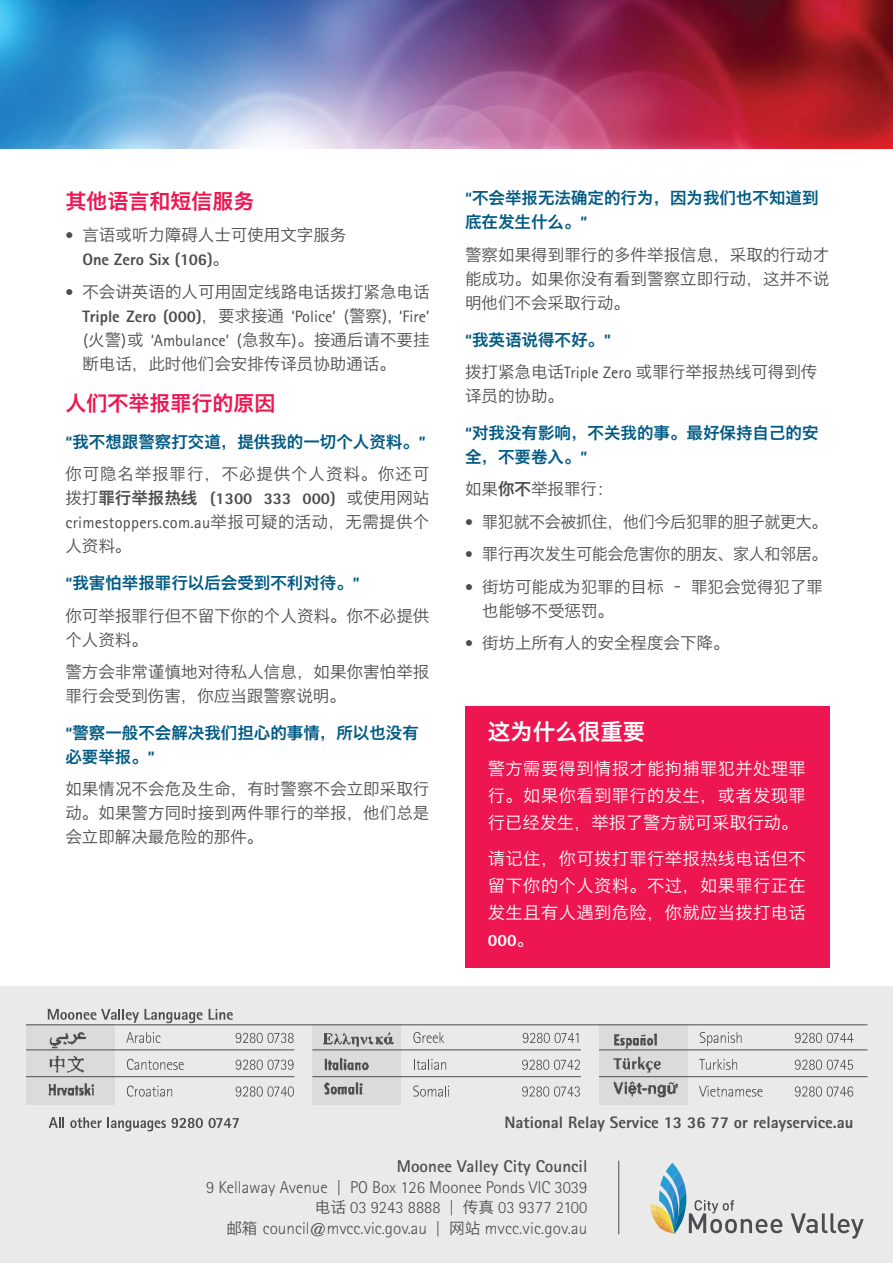
<style>
.page{position:relative;width:893px;height:1263px;background:#fff}
.page>*{position:absolute;margin:0;border:0;box-sizing:border-box;transform-origin:0 0}
.t1{font:22.5px "Hiragino Sans GB W6";color:#fff}
.t2{font:21px "Hiragino Sans GB W6";color:#ed1651}
.t3{font:17.25px/27px "Hiragino Sans GB W3";letter-spacing:.025em;color:#fff;text-align:justify}
.t4{font:800 17.25px "Rotis Sans Serif";color:#fff}
.t5{font:300 17.1px/20.5px "Rotis Sans Serif";color:#4d4d4f;text-align:right}
.t6{font:700 17.1px "Rotis Sans Serif";color:#4d4d4f}
.t7{font:800 16.65px "Rotis Sans Serif";color:#4d4d4f}
.t8{font:16.5px/24px "Hiragino Sans GB W3";color:#4d4d4f}
.t9{font:16.5px/24px "Hiragino Sans GB W6";color:#005a84}
.t10{font:800 16.5px "Rotis Sans Serif";color:#4d4d4f}
.t11{font:16.5px "Hiragino Sans GB W3";letter-spacing:-.02em;color:#4d4d4f}
.t12{font:16.5px "Agfa Rotis Sans Serif";letter-spacing:.015em;color:#4d4d4f}
.t13{font:16.5px "Hiragino Sans GB W3";letter-spacing:.055em;color:#4d4d4f}
.s1{font-family:"Rotis Sans Serif";font-weight:300}
.s2{font-family:"Hiragino Sans GB W3";font-weight:400}
.s3{font-weight:400}
.s4{font-family:"Rotis Sans Serif"}
.s5{font-family:"Rotis Sans Serif";font-weight:800}
.s6{font-family:"Hiragino Sans GB W6";font-weight:400}
.s7{font-family:"Hiragino Sans GB W3"}
.s8{font-family:"Agfa Rotis Sans Serif"}
.s9{font-family:"Hiragino Sans GB W6"}
.s10{font-family:"Hiragino Sans GB W3";font-weight:400;font-size:15.6px}
</style>
<div class="page">
<div style="left:0;top:986px;width:893px;height:277px;background:#eaeaeb"></div>
<div style="left:312px;top:1025px;width:89px;height:80px;background:#dadbdc"></div>
<div style="left:26px;top:1025px;width:88px;height:80px;background:#dadbdc"></div>
<div style="left:599px;top:1025px;width:88px;height:80px;background:#dadbdc"></div>
<hr style="left:26px;top:1049px;width:268px;height:1px;background:#4d4d4f">
<svg style="left:126px;top:1032px;width:35px;height:11px"></svg>
<svg style="left:236px;top:1033px;width:58px;height:10px"></svg>
<hr style="left:26px;top:1076px;width:268px;height:1px;background:#4d4d4f">
<svg style="left:127px;top:1059px;width:57px;height:11px"></svg>
<svg style="left:236px;top:1059px;width:58px;height:11px"></svg>
<svg style="left:127px;top:1085px;width:45px;height:11px"></svg>
<svg style="left:236px;top:1086px;width:58px;height:10px"></svg>
<hr style="left:312px;top:1049px;width:269px;height:1px;background:#4d4d4f">
<svg style="left:413px;top:1032px;width:31px;height:11px"></svg>
<svg style="left:523px;top:1033px;width:55px;height:10px"></svg>
<hr style="left:312px;top:1076px;width:269px;height:1px;background:#4d4d4f">
<svg style="left:414px;top:1059px;width:32px;height:11px"></svg>
<svg style="left:522px;top:1059px;width:58px;height:11px"></svg>
<svg style="left:413px;top:1085px;width:36px;height:11px"></svg>
<svg style="left:522px;top:1086px;width:58px;height:10px"></svg>
<hr style="left:599px;top:1049px;width:268px;height:1px;background:#4d4d4f">
<svg style="left:700px;top:1032px;width:41px;height:14px"></svg>
<svg style="left:795px;top:1033px;width:58px;height:10px"></svg>
<hr style="left:599px;top:1076px;width:268px;height:1px;background:#4d4d4f">
<svg style="left:699px;top:1059px;width:38px;height:11px"></svg>
<svg style="left:795px;top:1059px;width:58px;height:11px"></svg>
<svg style="left:699px;top:1086px;width:63px;height:10px"></svg>
<svg style="left:795px;top:1086px;width:58px;height:10px"></svg>
<svg style="left:49px;top:1117px;width:15px;height:11px"></svg>
<svg style="left:70px;top:1117px;width:32px;height:11px"></svg>
<svg style="left:108px;top:1117px;width:58px;height:14px"></svg>
<svg style="left:172px;top:1118px;width:31px;height:10px"></svg>
<svg style="left:209px;top:1118px;width:30px;height:10px"></svg>
<hr style="left:26px;top:1024px;width:841px;height:1px;background:#4d4d4f">
<svg style="left:48px;top:1009px;width:155px;height:14px"></svg>
<svg style="left:209px;top:1009px;width:24px;height:11px"></svg>
<img style="left:47px;top:1032px;width:49px;height:64px">
<img style="left:322px;top:1032px;width:73px;height:63px">
<img style="left:612px;top:1033px;width:68px;height:65px">
<hr style="left:618px;top:1160px;width:1px;height:74px;background:#4d4d4f">
<svg style="left:791px;top:1213px;width:73px;height:26px"></svg>
<svg style="left:666px;top:1163px;width:13px;height:16px"></svg>
<svg style="left:650px;top:1171px;width:132px;height:63px"></svg>
<img style="left:0;top:0;width:893px;height:149px">
<div style="left:465px;top:707px;width:364px;height:261px;background:#ed1651"></div>
<p class="t2" style="left:65px;top:187px;width:191px">其他语言和短信服务</p>
<p class="t8" style="left:65px;top:223px;width:283px"><span class="s1">•</span> 言语或听力障碍人士可使用文字服务</p>
<p class="t10" style="left:82px;top:249px;width:148px">One Zero Six (106)<span class="s2">。</span></p>
<p class="t8" style="left:65px;top:279px;width:366px"><span class="s1">•</span> 不会讲英语的人可用固定线路电话拨打紧急电话</p>
<p class="t10" style="left:82px;top:306px;width:349px">Triple Zero (000)<span class="s2">，要求接通</span> <span class="s3">‘Police’</span> <span class="s2">(警察),</span> <span class="s3">‘Fire’</span></p>
<p class="t8" style="left:82px;top:327px;width:349px">(火警)或 <span class="s4">‘Ambulance’</span> (急救车)。接通后请不要挂断电话，此时他们会安排传译员协助通话。</p>
<p class="t2" style="left:65px;top:389px;width:212px">人们不举报罪行的原因</p>
<p class="t9" style="left:65px;top:429px;width:362px"><span class="s5">“</span>我不想跟警察打交道，提供我的一切个人资料。<span class="s5">”</span></p>
<p class="t13" style="left:65px;top:464px;width:365px">你可隐名举报罪行，不必提供个人资料。你还可</p>
<p class="t10" style="left:65px;top:488px;width:366px"><span class="s2">拨打</span><span class="s6">罪行举报热线</span> (1300 333 000) <span class="s2">或使用网站</span></p>
<p class="t12" style="left:65px;top:513px;width:366px">crimestoppers.com.au<span class="s7">举报可疑的活动，无需提供个</span></p>
<p class="t8" style="left:65px;top:534px;width:68px">人资料。</p>
<p class="t9" style="left:65px;top:570px;width:296px"><span class="s5">“</span>我害怕举报罪行以后会受到不利对待。<span class="s5">”</span></p>
<p class="t8" style="left:65px;top:603px;width:366px">你可举报罪行但不留下你的个人资料。你不必提供个人资料。</p>
<p class="t8" style="left:65px;top:660px;width:366px">警方会非常谨慎地对待私人信息，如果你害怕举报罪行会受到伤害，你应当跟警察说明。</p>
<p class="t9" style="left:65px;top:720px;width:355px"><span class="s5">“</span>警察一般不会解决我们担心的事情，所以也没有必要举报。<span class="s5">”</span></p>
<p class="t8" style="left:65px;top:777px;width:366px;text-align:justify">如果情况不会危及生命，有时警察不会立即采取行动。如果警方同时接到两件罪行的举报，他们总是会立即解决最危险的那件。</p>
<p class="t9" style="left:465px;top:185px;width:355px"><span class="s5">“</span>不会举报无法确定的行为，因为我们也不知道到底在发生什么。<span class="s5">”</span></p>
<p class="t8" style="left:465px;top:242px;width:366px;text-align:justify">警察如果得到罪行的多件举报信息，采取的行动才能成功。如果你没有看到警察立即行动，这并不说明他们不会采取行动。</p>
<p class="t9" style="left:465px;top:327px;width:148px"><span class="s5">“</span>我英语说得不好。<span class="s5">”</span></p>
<p class="t8" style="left:465px;top:360px;width:354px">拨打紧急电话<span class="s8">Triple Zero</span> 或罪行举报热线可得到传译员的协助。</p>
<p class="t9" style="left:465px;top:420px;width:355px"><span class="s5">“</span>对我没有影响，不关我的事。最好保持自己的安全，不要卷入。<span class="s5">”</span></p>
<p class="t8" style="left:465px;top:477px;width:150px">如果<span class="s9">你不</span>举报罪行：</p>
<p class="t11" style="left:465px;top:511px;width:364px"><span class="s1">•</span> 罪犯就不会被抓住，他们今后犯罪的胆子就更大。</p>
<p class="t11" style="left:465px;top:544px;width:364px"><span class="s1">•</span> 罪行再次发生可能会危害你的朋友、家人和邻居。</p>
<p class="t8" style="left:482px;top:574px;width:342px;text-indent:-17px"><span class="s1">•</span> 街坊可能成为犯罪的目标 – 罪犯会觉得犯了罪也能够不受惩罚。</p>
<p class="t8" style="left:465px;top:631px;width:266px"><span class="s1">•</span> 街坊上所有人的安全程度会下降。</p>
<h1 class="t1" style="left:488px;top:716px;width:159px">这为什么很重要</h1>
<p class="t3" style="left:488px;top:755px;width:319px">警方需要得到情报才能拘捕罪犯并处理罪行。如果你看到罪行的发生，或者发现罪行已经发生，举报了警方就可采取行动。</p>
<p class="t3" style="left:488px;top:844px;width:319px">请记住，你可拨打罪行举报热线电话但不留下你的个人资料。不过，如果罪行正在发生且有人遇到危险，你就应当拨打电话</p>
<p class="t4" style="left:488px;top:929px;width:48px">000<span class="s2">。</span></p>
<p class="t7" style="left:504px;top:1112px;width:351px">National Relay Service 13 36 77 or relayservice.au</p>
<p class="t6" style="left:397px;top:1155px;width:192px">Moonee Valley City Council</p>
<p class="t5" style="left:206px;top:1177px;width:383px">9 Kellaway Avenue | PO Box 126 Moonee Ponds VIC 3039<span class="s10">电话</span> 03 9243 8888 | <span class="s10">传真</span> 03 9377 2100<br><span class="s10">邮箱</span> council@mvcc.vic.gov.au | <span class="s10">网站</span> mvcc.vic.gov.au</p>
</div>
